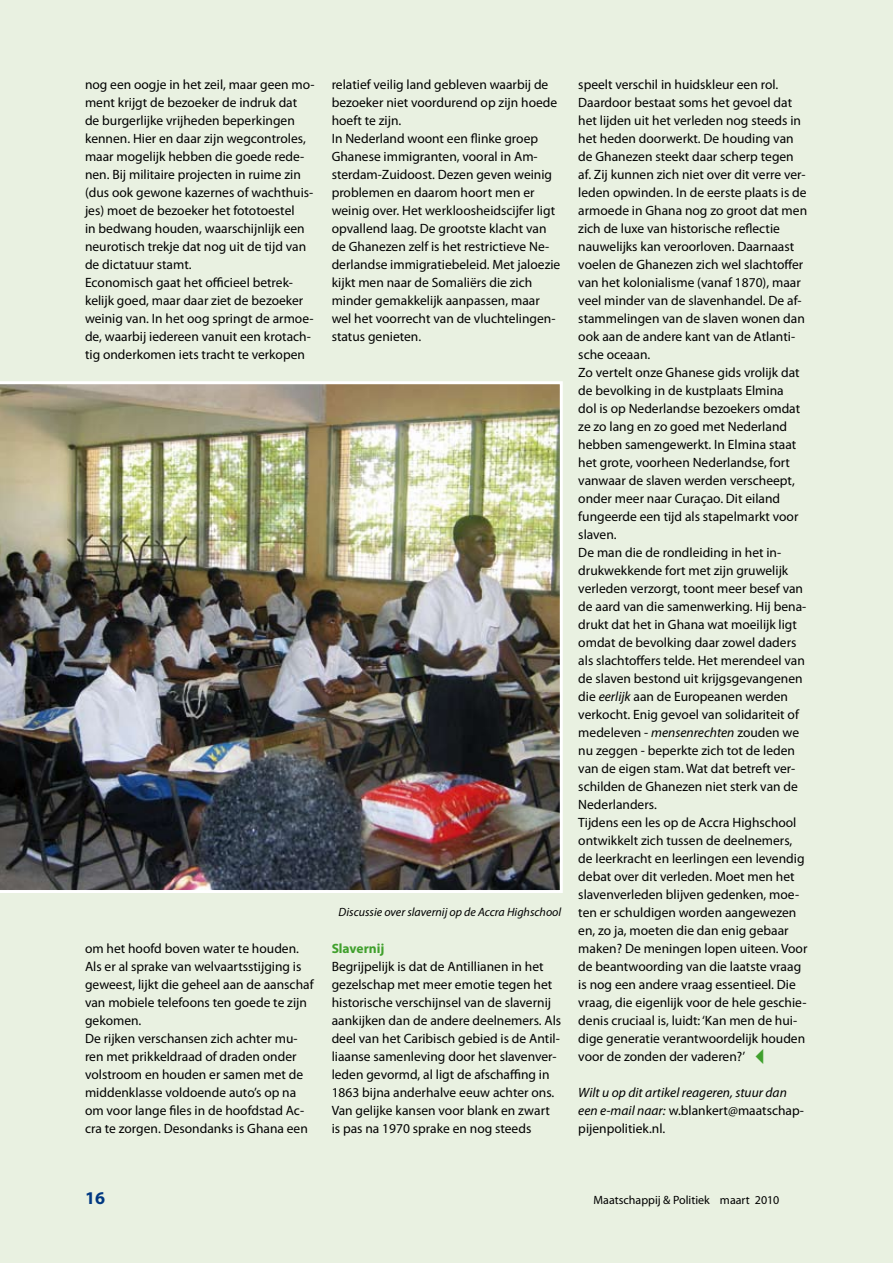
<style>
.page{position:relative;width:893px;height:1263px;background:#e9f1e1}
.page>*{position:absolute;margin:0;border:0;box-sizing:border-box;transform-origin:0 0}
.t1{font:700 18px "Myriad Pro";color:#003882}
.t2{font:13.5px/18px "Myriad Pro";color:#000}
.t3{font:italic 13.5px/18px "Myriad Pro";color:#000}
.t4{font:700 13.5px "Myriad Pro";color:#3fa02c}
.t5{font:italic 12px "Myriad Pro";color:#000}
.t6{font:12px "Myriad Pro";color:#000}
.s1{font-style:italic}
.s2{color:#3fa02c}
.s3{font-style:normal}
</style>
<div class="page">
<img style="left:0;top:381px;width:563px;height:512px">
<p class="t2" style="left:85px;top:75px;width:231px">nog een oogje in het zeil, maar geen mo&shy;ment krijgt de bezoeker de indruk dat de burgerlijke vrijheden beperkingen kennen. Hier en daar zijn wegcontroles, maar mogelijk hebben die goede rede&shy;nen. Bij militaire projecten in ruime zin (dus ook gewone kazernes of wachthuis&shy;jes) moet de bezoeker het fototoestel<br>in bedwang houden, waarschijnlijk een neurotisch trekje dat nog uit de tijd van de dictatuur stamt.<br>Economisch gaat het officieel betrek&shy;kelijk goed, maar daar ziet de bezoeker weinig van. In het oog springt de armoe&shy;de, waarbij iedereen vanuit een krotach&shy;tig onderkomen iets tracht te verkopen</p>
<p class="t2" style="left:85px;top:939px;width:230px">om het hoofd boven water te houden.<br>Als er al sprake van welvaartsstijging is geweest, lijkt die geheel aan de aanschaf van mobiele telefoons ten goede te zijn gekomen.<br>De rijken verschansen zich achter mu&shy;ren met prikkeldraad of draden onder volstroom en houden er samen met de middenklasse voldoende auto’s op na om voor lange files in de hoofdstad Ac&shy;cra te zorgen. Desondanks is Ghana een</p>
<p class="t2" style="left:332px;top:75px;width:230px">relatief veilig land gebleven waarbij de bezoeker niet voordurend op zijn hoede hoeft te zijn.<br>In Nederland woont een flinke groep Ghanese immigranten, vooral in Am&shy;sterdam-Zuidoost. Dezen geven weinig problemen en daarom hoort men er weinig over. Het werkloosheidscijfer ligt opvallend laag. De grootste klacht van de Ghanezen zelf is het restrictieve Ne&shy;derlandse immigratiebeleid. Met jaloezie kijkt men naar de Somaliërs die zich minder gemakkelijk aanpassen, maar wel het voorrecht van de vluchtelingen&shy;status genieten.</p>
<p class="t5" style="left:339px;top:904px;width:224px">Discussie over slavernij op de Accra Highschool</p>
<p class="t4" style="left:332px;top:940px;width:54px">Slavernij</p>
<p class="t2" style="left:332px;top:957px;width:231px">Begrijpelijk is dat de Antillianen in het gezelschap met meer emotie tegen het historische verschijnsel van de slavernij aankijken dan de andere deelnemers. Als deel van het Caribisch gebied is de Antil&shy;liaanse samenleving door het slavenver&shy;leden gevormd, al ligt de afschaffing in 1863 bijna anderhalve eeuw achter ons.<br>Van gelijke kansen voor blank en zwart is pas na 1970 sprake en nog steeds</p>
<p class="t2" style="left:578px;top:75px;width:231px">speelt verschil in huidskleur een rol.<br>Daardoor bestaat soms het gevoel dat het lijden uit het verleden nog steeds in het heden doorwerkt. De houding van de Ghanezen steekt daar scherp tegen af. Zij kunnen zich niet over dit verre ver&shy;leden opwinden. In de eerste plaats is de armoede in Ghana nog zo groot dat men zich de luxe van historische reflectie nauwelijks kan veroorloven. Daarnaast voelen de Ghanezen zich wel slachtoffer van het kolonialisme (vanaf 1870), maar veel minder van de slavenhandel. De af&shy;stammelingen van de slaven wonen dan ook aan de andere kant van de Atlanti&shy;sche oceaan.<br>Zo vertelt onze Ghanese gids vrolijk dat de bevolking in de kustplaats Elmina<br>dol is op Nederlandse bezoekers omdat ze zo lang en zo goed met Nederland hebben samengewerkt. In Elmina staat het grote, voorheen Nederlandse, fort vanwaar de slaven werden verscheept, onder meer naar Curaçao. Dit eiland fungeerde een tijd als stapelmarkt voor slaven.<br>De man die de rondleiding in het in&shy;drukwekkende fort met zijn gruwelijk verleden verzorgt, toont meer besef van de aard van die samenwerking. Hij bena&shy;drukt dat het in Ghana wat moeilijk ligt omdat de bevolking daar zowel daders als slachtoffers telde. Het merendeel van de slaven bestond uit krijgsgevangenen die <span class="s1">eerlijk</span> aan de Europeanen werden verkocht. Enig gevoel van solidariteit of medeleven - <span class="s1">mensenrechten</span> zouden we nu zeggen - beperkte zich tot de leden van de eigen stam. Wat dat betreft ver&shy;schilden de Ghanezen niet sterk van de Nederlanders.<br>Tijdens een les op de Accra Highschool ontwikkelt zich tussen de deelnemers, de leerkracht en leerlingen een levendig debat over dit verleden. Moet men het slavenverleden blijven gedenken, moe&shy;ten er schuldigen worden aangewezen en, zo ja, moeten die dan enig gebaar maken? De meningen lopen uiteen. Voor de beantwoording van die laatste vraag is nog een andere vraag essentieel. Die vraag, die eigenlijk voor de hele geschie&shy;denis cruciaal is, luidt: ‘Kan men de hui&shy;dige generatie verantwoordelijk houden voor de zonden der vaderen?’ <span class="s2">✓</span></p>
<p class="t3" style="left:578px;top:1083px;width:227px">Wilt u op dit artikel reageren, stuur dan een e-mail naar: <span class="s3">w.blankert@maatschap&shy;pijenpolitiek.nl.</span></p>
<h1 class="t1" style="left:85px;top:1186px;width:21px">16</h1>
<p class="t6" style="left:594px;top:1193px;width:187px">Maatschappij &amp; Politiek maart 2010</p>
</div>
